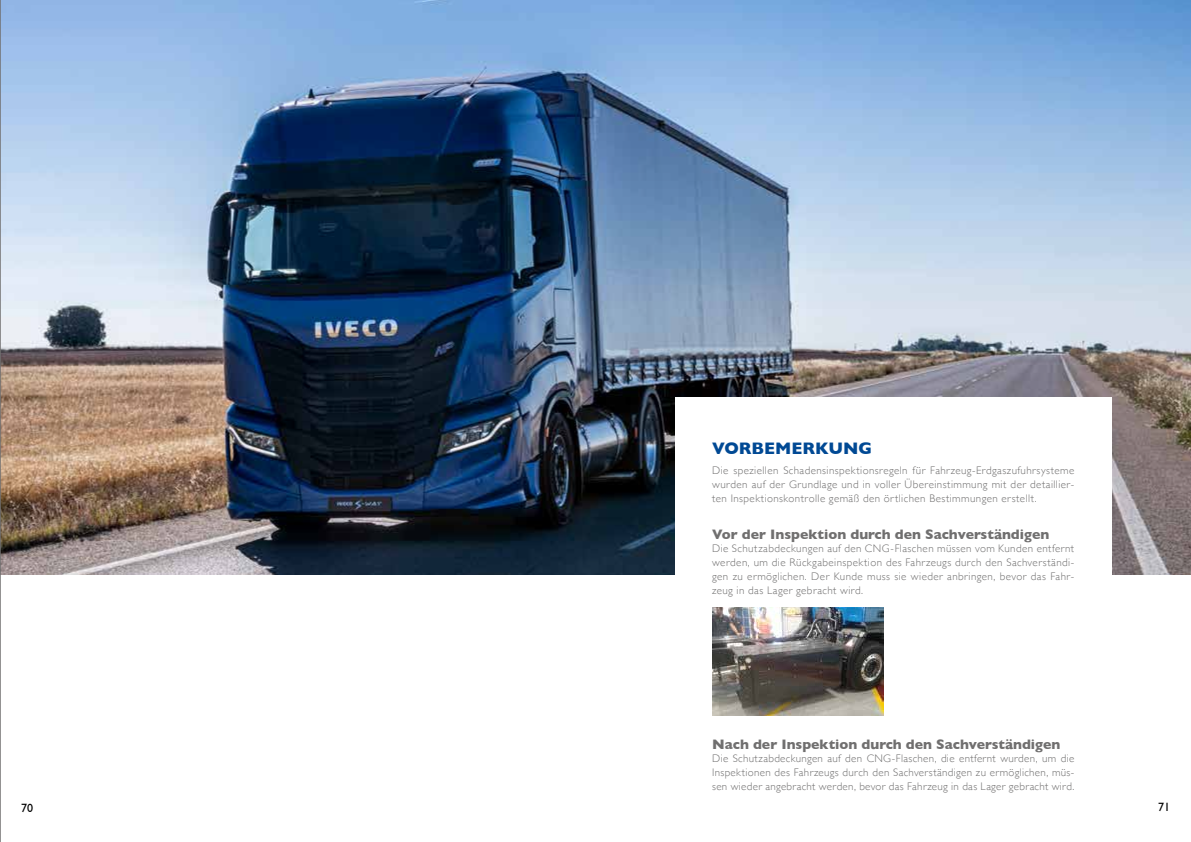
<style>
.page{position:relative;width:1191px;height:842px;background:#fff}
.page>*{position:absolute;margin:0;border:0;box-sizing:border-box;transform-origin:0 0}
.t1{font:700 17px "Gill Sans";letter-spacing:-.005em;color:#004994}
.t2{font:700 14px "Gill Sans";color:#706f6f}
.t3{font:12px "Gill Sans";color:#000}
.t4{font:300 11px/14px "Gill Sans";letter-spacing:.035em;color:#706f6f;text-align:justify}
</style>
<div class="page">
<img style="left:1px;top:0;width:1190px;height:575px">
<div style="left:675px;top:398px;width:436px;height:444px;background:#fff"></div>
<hr style="left:0;top:0;width:1px;height:842px;background:#706f6f">
<img style="left:712px;top:608px;width:171px;height:108px">
<h1 class="t1" style="left:712px;top:435px;width:161px">VORBEMERKUNG</h1>
<p class="t4" style="left:712px;top:462px;width:364px">Die speziellen Schadensinspektionsregeln für Fahrzeug-Erdgaszufuhrsysteme wurden auf der Grundlage und in voller Übereinstimmung mit der detaillier&shy;ten Inspektionskontrolle gemäß den örtlichen Bestimmungen erstellt.</p>
<p class="t2" style="left:712px;top:523px;width:338px">Vor der Inspektion durch den Sachverständigen</p>
<p class="t4" style="left:712px;top:541px;width:364px">Die Schutzabdeckungen auf den CNG-Flaschen müssen vom Kunden entfernt werden, um die Rückgabeinspektion des Fahrzeugs durch den Sachverständi&shy;gen zu ermöglichen. Der Kunde muss sie wieder anbringen, bevor das Fahr&shy;zeug in das Lager gebracht wird.</p>
<p class="t2" style="left:712px;top:733px;width:350px">Nach der Inspektion durch den Sachverständigen</p>
<p class="t4" style="left:712px;top:751px;width:364px">Die Schutzabdeckungen auf den CNG-Flaschen, die entfernt wurden, um die Inspektionen des Fahrzeugs durch den Sachverständigen zu ermöglichen, müs&shy;sen wieder angebracht werden, bevor das Fahrzeug in das Lager gebracht wird.</p>
<p class="t3" style="left:21px;top:801px;width:13px">70</p>
<p class="t3" style="left:1158px;top:800px;width:13px">71</p>
</div>
